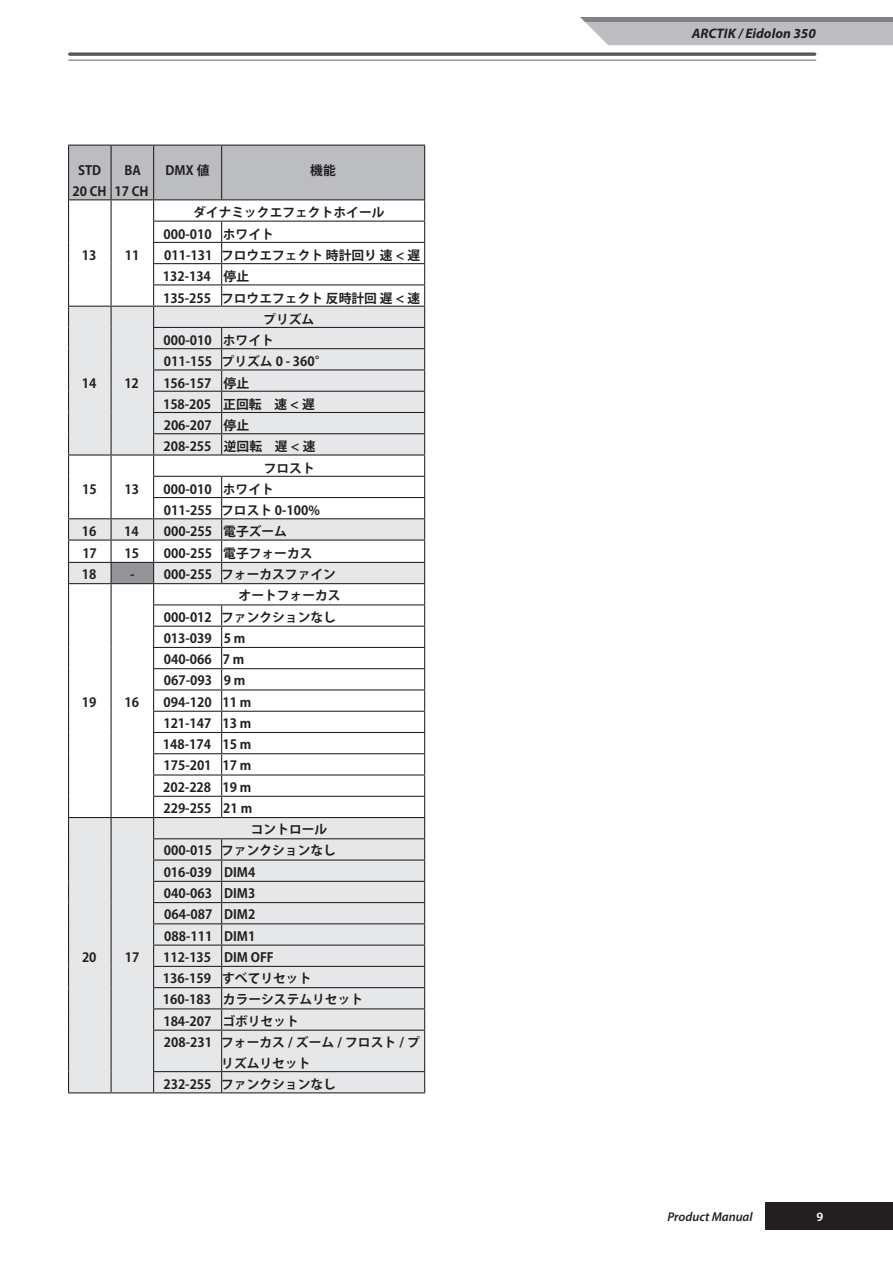
<style>
.page{position:relative;width:893px;height:1263px;background:#fff}
.page>*{position:absolute;margin:0;border:0;box-sizing:border-box;transform-origin:0 0}
.t1{font:italic 700 13.8px "Myriad Pro";color:#231f20}
.t2{font:700 12.75px/21.3px "Koz Go Pro";color:#231f20}
.t3{font:italic 600 12.75px "Myriad Pro";color:#231f20}
.t4{font:600 12.75px "Myriad Pro";color:#fff}
</style>
<div class="page">
<svg style="left:70px;top:52px;width:745px;height:4px;background:#6f7072"></svg>
<hr style="left:69px;top:60px;width:747px;height:1px;background:#808285">
<svg style="left:580px;top:17px;width:313px;height:28px;background:#b4b5b8"></svg>
<div style="left:765px;top:1202px;width:128px;height:28px;background:#231f20"></div>
<div style="left:69px;top:1030px;width:355px;height:62px;background:#e6e7e9"></div>
<svg style="left:68px;top:145px;width:357px;height:885px"></svg>
<hr style="left:68px;top:1030px;width:1px;height:41px;background:#231f20">
<hr style="left:111px;top:1030px;width:1px;height:41px;background:#231f20">
<hr style="left:153px;top:1030px;width:69px;height:1px;background:#231f20">
<hr style="left:153px;top:1031px;width:1px;height:40px;background:#231f20">
<hr style="left:222px;top:1030px;width:203px;height:1px;background:#231f20">
<hr style="left:221px;top:1031px;width:1px;height:40px;background:#231f20">
<hr style="left:424px;top:1031px;width:1px;height:40px;background:#231f20">
<svg style="left:68px;top:1071px;width:1px;height:21px"></svg>
<svg style="left:111px;top:1071px;width:1px;height:21px"></svg>
<hr style="left:153px;top:1071px;width:69px;height:1px;background:#231f20">
<svg style="left:153px;top:1072px;width:1px;height:20px"></svg>
<hr style="left:222px;top:1071px;width:203px;height:1px;background:#231f20">
<svg style="left:221px;top:1072px;width:1px;height:20px"></svg>
<svg style="left:424px;top:1072px;width:1px;height:20px"></svg>
<hr style="left:68px;top:1092px;width:43px;height:1px;background:#231f20">
<hr style="left:111px;top:1092px;width:43px;height:1px;background:#231f20">
<hr style="left:154px;top:1092px;width:68px;height:1px;background:#231f20">
<hr style="left:222px;top:1092px;width:203px;height:1px;background:#231f20">
<p class="t2" style="left:72px;top:160px;width:36px;text-align:center">STD<br>20 CH</p>
<p class="t2" style="left:115px;top:160px;width:36px;text-align:center">BA<br>17 CH</p>
<p class="t2" style="left:166px;top:160px;width:45px">DMX 値</p>
<p class="t2" style="left:310px;top:160px;width:27px">機能</p>
<p class="t2" style="left:82px;top:245px;width:16px">13</p>
<p class="t2" style="left:125px;top:245px;width:16px">11</p>
<p class="t2" style="left:82px;top:373px;width:16px">14</p>
<p class="t2" style="left:124px;top:373px;width:16px">12</p>
<p class="t2" style="left:82px;top:479px;width:16px">15</p>
<p class="t2" style="left:124px;top:479px;width:16px">13</p>
<p class="t2" style="left:163px;top:203px;width:259px;text-indent:30px">ダイナミックエフェクトホイール<br>000-010 ホワイト<br>011-131 フロウエフェクト 時計回り 速 &lt; 遅<br>132-134 停止<br>135-255 フロウエフェクト 反時計回 遅 &lt; 速</p>
<p class="t2" style="left:163px;top:309px;width:166px;text-indent:100px">プリズム<br>000-010 ホワイト<br>011-155 プリズム 0 - 360°<br>156-157 停止<br>158-205 正回転　速 &lt; 遅<br>206-207 停止<br>208-255 逆回転　遅 &lt; 速</p>
<p class="t2" style="left:164px;top:458px;width:158px;text-indent:100px">フロスト<br>000-010 ホワイト<br>011-255 フロスト 0-100%</p>
<p class="t2" style="left:82px;top:522px;width:16px">16</p>
<p class="t2" style="left:124px;top:522px;width:16px">14</p>
<p class="t2" style="left:164px;top:522px;width:125px">000-255 電子ズーム</p>
<p class="t2" style="left:82px;top:543px;width:16px">17</p>
<p class="t2" style="left:125px;top:543px;width:16px">15</p>
<p class="t2" style="left:164px;top:543px;width:150px">000-255 電子フォーカス</p>
<p class="t2" style="left:82px;top:564px;width:16px">18</p>
<p class="t2" style="left:130px;top:564px;width:207px">- 000-255 フォーカスファイン</p>
<p class="t2" style="left:82px;top:692px;width:16px">19</p>
<p class="t2" style="left:124px;top:692px;width:16px">16</p>
<p class="t2" style="left:82px;top:947px;width:16px">20</p>
<p class="t2" style="left:125px;top:947px;width:16px">17</p>
<p class="t2" style="left:163px;top:586px;width:179px;text-indent:76px">オートフォーカス<br>000-012 ファンクションなし<br>013-039 5 m<br>040-066 7 m<br>067-093 9 m<br>094-120 11 m<br>121-147 13 m<br>148-174 15 m<br>175-201 17 m<br>202-228 19 m<br>229-255 21 m</p>
<p class="t2" style="left:251px;top:820px;width:78px">コントロール</p>
<p class="t2" style="left:164px;top:841px;width:174px">000-015 ファンクションなし</p>
<p class="t2" style="left:164px;top:862px;width:93px">016-039 DIM4</p>
<p class="t2" style="left:164px;top:883px;width:93px">040-063 DIM3</p>
<p class="t2" style="left:164px;top:905px;width:93px">064-087 DIM2</p>
<p class="t2" style="left:164px;top:926px;width:93px">088-111 DIM1</p>
<p class="t2" style="left:163px;top:947px;width:112px">112-135 DIM OFF</p>
<p class="t2" style="left:163px;top:968px;width:150px">136-159 すべてリセット</p>
<p class="t2" style="left:163px;top:990px;width:202px">160-183 カラーシステムリセット</p>
<p class="t2" style="left:163px;top:1011px;width:137px">184-207 ゴボリセット</p>
<p class="t2" style="left:164px;top:1032px;width:258px">208-231 フォーカス / ズーム / フロスト / プ</p>
<p class="t2" style="left:221px;top:1053px;width:91px">リズムリセット</p>
<p class="t2" style="left:163px;top:1075px;width:174px">232-255 ファンクションなし</p>
<p class="t1" style="left:692px;top:25px;width:125px">ARCTIK / Eidolon 350</p>
<p class="t3" style="left:667px;top:1208px;width:87px">Product Manual</p>
<p class="t4" style="left:816px;top:1208px;width:8px">9</p>
</div>
